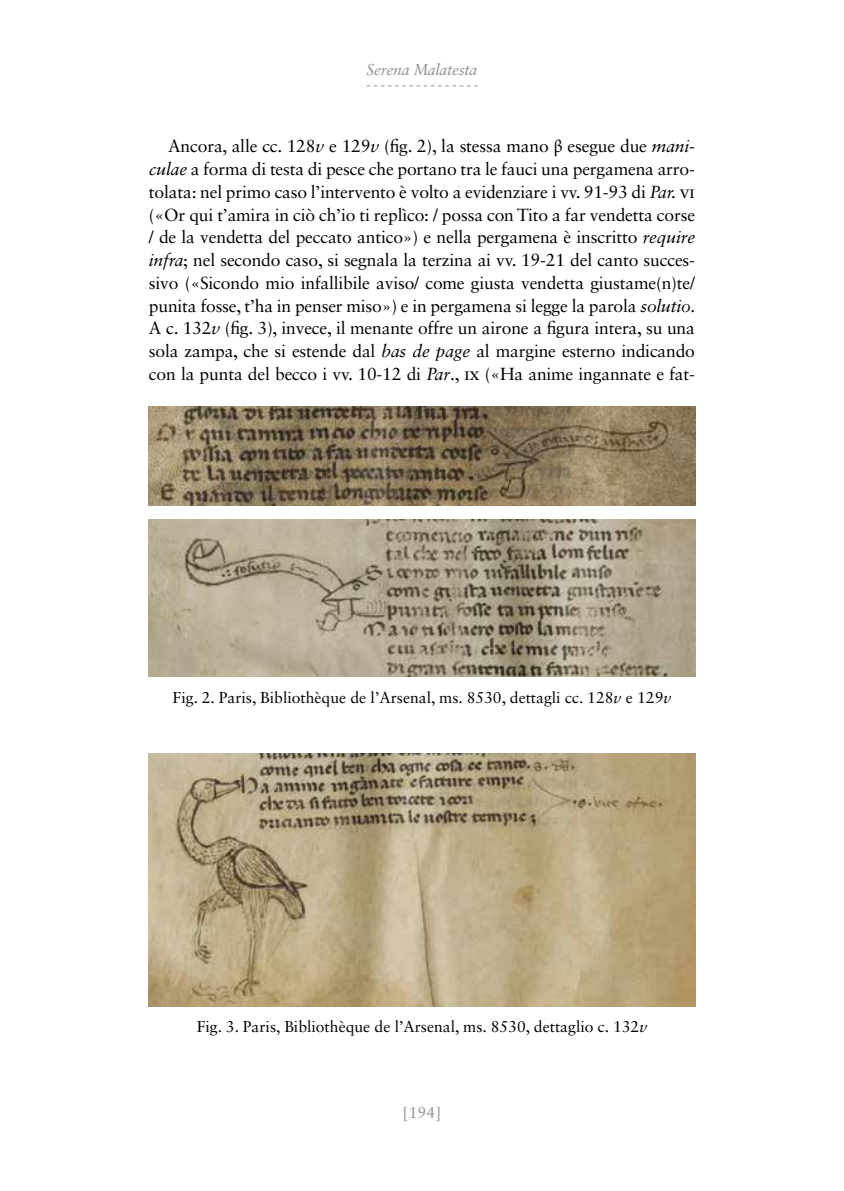
<style>
.page{position:relative;width:844px;height:1191px;background:#fff}
.page>*{position:absolute;margin:0;border:0;box-sizing:border-box;transform-origin:0 0}
.t1{font:17.5px/22.8px "Sabon LT Std";letter-spacing:-.01em;color:#000;text-align:justify}
.t2{font:15.75px "Sabon LT Std";color:#000}
.t3{font:italic 15.75px "Sabon LT Std";letter-spacing:-.02em;color:#929292}
.t4{font:15.75px "Sabon LT";color:#929292}
.s1{font-style:italic}
.s2{font-family:"Minion Pro"}
</style>
<div class="page">
<svg style="left:366px;top:85px;width:111px;height:1px"></svg>
<img style="left:149px;top:407px;width:545px;height:99px">
<img style="left:149px;top:520px;width:545px;height:156px">
<img style="left:149px;top:753px;width:545px;height:254px">
<p class="t3" style="left:366px;top:61px;width:112px">Serena Malatesta</p>
<p class="t1" style="left:149px;top:135px;width:548px;text-indent:19px">Ancora, alle cc. 128<span class="s1">v</span> e 129<span class="s1">v</span> (fig. 2), la stessa mano <span class="s2">β</span> esegue due <span class="s1">mani&shy;culae</span> a forma di testa di pesce che portano tra le fauci una pergamena arro&shy;tolata: nel primo caso l’intervento è volto a evidenziare i vv. 91-93 di <span class="s1">Par.</span> vi («Or qui t’amira in ciò ch’io ti replìco: / possa con Tito a far vendetta corse / de la vendetta del peccato antico») e nella pergamena è inscritto <span class="s1">require infra</span>; nel secondo caso, si segnala la terzina ai vv. 19-21 del canto succes&shy;sivo («Sicondo mio infallibile aviso/ come giusta vendetta giustame(n)te/ punita fosse, t’ha in penser miso») e in pergamena si legge la parola <span class="s1">solutio.<br></span>A c. 132<span class="s1">v</span> (fig. 3), invece, il menante offre un airone a figura intera, su una sola zampa, che si estende dal <span class="s1">bas de page</span> al margine esterno indicando con la punta del becco i vv. 10-12 di <span class="s1">Par</span>., ix («Ha anime ingannate e fat-</p>
<p class="t2" style="left:172px;top:688px;width:500px">Fig. 2. Paris, Bibliothèque de l’Arsenal, ms. 8530, dettagli cc. 128<span class="s1">v</span> e 129<span class="s1">v</span></p>
<p class="t2" style="left:197px;top:1017px;width:452px">Fig. 3. Paris, Bibliothèque de l’Arsenal, ms. 8530, dettaglio c. 132<span class="s1">v</span></p>
<p class="t4" style="left:403px;top:1102px;width:40px">[194]</p>
</div>
